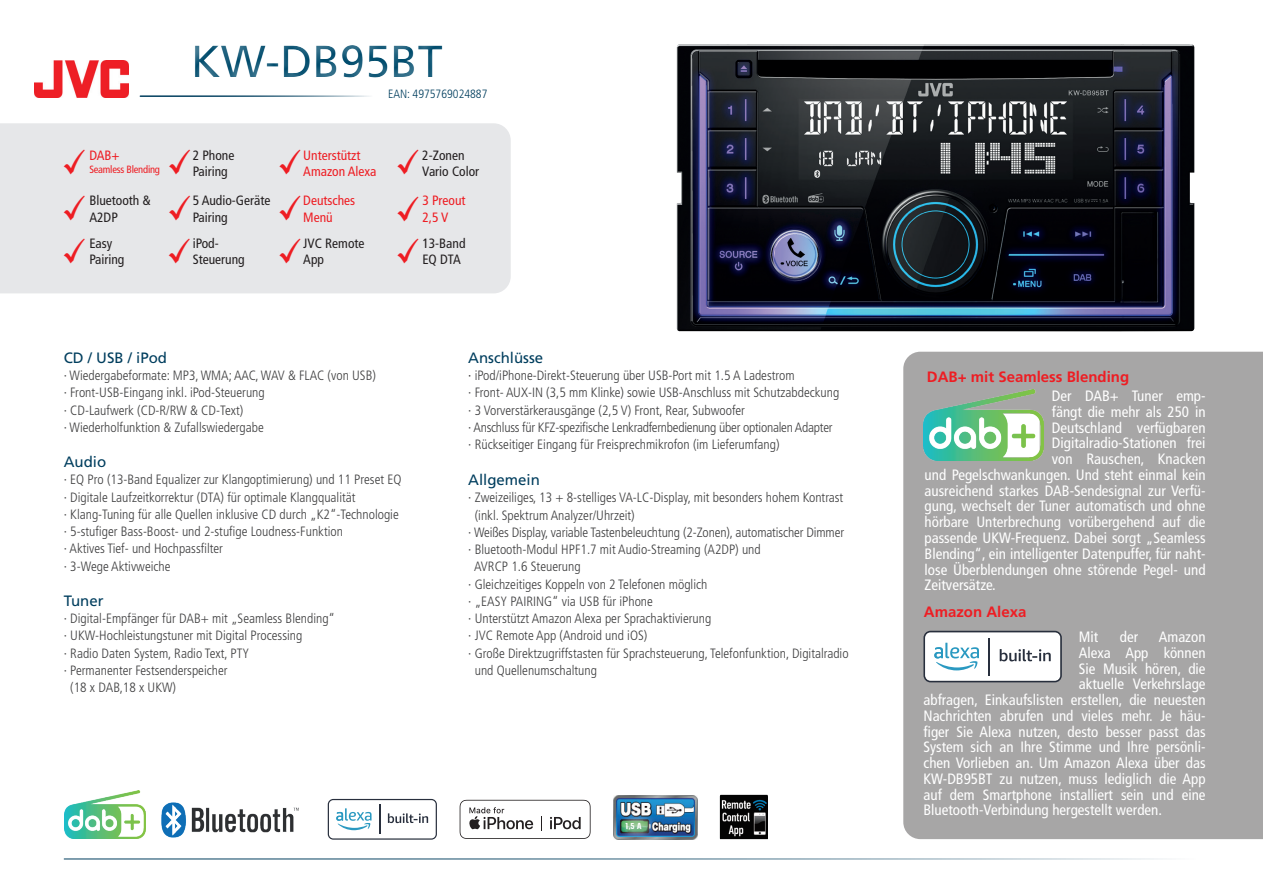
<style>
.page{position:relative;width:1263px;height:893px;background:#fff}
.page>*{position:absolute;margin:0;border:0;box-sizing:border-box;transform-origin:0 0}
.t1{font:45px "Frutiger LT Std";color:#004c6d}
.t2{font:condensed 15px "Frutiger LT Std";color:#fff}
.t3{font:15px "Frutiger LT Std";color:#003e5e}
.t4{font:700 15px "Frutiger LT Std";color:#ee1d23}
.t5{font:300 condensed 13.5px/17.2px "Frutiger LT Std";color:#3e3e3f}
.t6{font:condensed 13.5px/16.2px "Frutiger LT Std";color:#231f20}
.t7{font:condensed 13.5px/16.2px "Frutiger LT Std";color:#ee1d23}
.t8{font:300 condensed 12px "Frutiger LT Std";color:#003e5e}
.t9{font:condensed 10.5px "Frutiger LT Std";letter-spacing:-.02em;color:#ee1d23}
.t10{font:500 8.4px "Phrastic";color:#fff}
.s1{color:#231f20}
</style>
<div class="page">
<div style="left:0;top:123px;width:511px;height:170px;background:#e6e7e9"></div>
<img style="left:161px;top:802px;width:138px;height:36px">
<svg style="left:460px;top:800px;width:131px;height:39px"></svg>
<img style="left:677px;top:44px;width:517px;height:287px">
<img style="left:613px;top:796px;width:84px;height:43px">
<div style="left:617px;top:811px;width:40px;height:26px;background:#fff;opacity:.75"></div>
<div style="left:617px;top:816px;width:40px;height:25px;background:#fff;opacity:.75"></div>
<div style="left:617px;top:815px;width:33px;height:23px;background:#fff;opacity:.75"></div>
<img style="left:720px;top:795px;width:48px;height:44px">
<img style="left:34px;top:61px;width:94px;height:36px">
<hr style="left:64px;top:859px;width:1131px;height:1px;background:#003e5e">
<hr style="left:140px;top:95px;width:232px;height:2px;background:#003e5e">
<div style="left:903px;top:352px;width:360px;height:487px;background:#a7a6a6"></div>
<img style="left:64px;top:790px;width:82px;height:48px">
<img style="left:924px;top:390px;width:119px;height:70px">
<svg style="left:328px;top:799px;width:109px;height:41px"></svg>
<svg style="left:923px;top:631px;width:139px;height:51px"></svg>
<div style="left:62px;top:149px;width:27px;height:73px;background:#e6e7e9"></div>
<div style="left:167px;top:149px;width:27px;height:73px;background:#e6e7e9"></div>
<div style="left:277px;top:149px;width:27px;height:73px;background:#e6e7e9"></div>
<svg style="left:395px;top:196px;width:27px;height:26px"></svg>
<svg style="left:62px;top:239px;width:26px;height:26px"></svg>
<svg style="left:167px;top:239px;width:27px;height:26px"></svg>
<svg style="left:277px;top:239px;width:27px;height:26px"></svg>
<svg style="left:395px;top:149px;width:27px;height:26px"></svg>
<svg style="left:395px;top:238px;width:27px;height:27px"></svg>
<h1 class="t1" style="left:191px;top:34px;width:253px">KW-DB95BT</h1>
<p class="t7" style="left:89px;top:147px;width:32px">DAB+</p>
<p class="t9" style="left:89px;top:163px;width:72px">Seamless Blending</p>
<p class="t8" style="left:388px;top:87px;width:101px">EAN: 4975769024887</p>
<p class="t6" style="left:193px;top:147px;width:43px">2 Phone<br>Pairing</p>
<p class="t7" style="left:303px;top:147px;width:75px">Unterstützt<br>Amazon Alexa</p>
<p class="t6" style="left:422px;top:147px;width:58px">2-Zonen<br>Vario Color</p>
<p class="t6" style="left:89px;top:193px;width:63px">Bluetooth &amp;<br>A2DP</p>
<p class="t6" style="left:193px;top:193px;width:79px">5 Audio-Geräte<br>Pairing</p>
<p class="t7" style="left:303px;top:193px;width:53px">Deutsches<br>Menü</p>
<p class="t7" style="left:422px;top:193px;width:45px">3 Preout<br>2,5 V</p>
<p class="t6" style="left:89px;top:235px;width:36px">Easy<br>Pairing</p>
<p class="t6" style="left:193px;top:235px;width:53px">iPod-<br>Steuerung</p>
<p class="t6" style="left:303px;top:235px;width:63px">JVC Remote<br>App</p>
<p class="t6" style="left:422px;top:235px;width:45px">13-Band<br>EQ DTA</p>
<p class="t3" style="left:64px;top:349px;width:105px">CD / USB / iPod</p>
<p class="t5" style="left:64px;top:367px;width:314px">· Wiedergabeformate: MP3, WMA; AAC, WAV &amp; FLAC (von USB) · Front-USB-Eingang inkl. iPod-Steuerung<br>· CD-Laufwerk (CD-R/RW &amp; CD-Text)<br>· Wiederholfunktion &amp; Zufallswiedergabe</p>
<p class="t3" style="left:64px;top:453px;width:44px">Audio</p>
<p class="t5" style="left:64px;top:471px;width:339px">· EQ Pro (13-Band Equalizer zur Klangoptimierung) und 11 Preset EQ · Digitale Laufzeitkorrektur (DTA) für optimale Klangqualität<br>· Klang-Tuning für alle Quellen inklusive CD durch „K2“-Technologie · 5-stufiger Bass-Boost- und 2-stufige Loudness-Funktion<br>· Aktives Tief- und Hochpassfilter<br>· 3-Wege Aktivweiche</p>
<p class="t3" style="left:64px;top:592px;width:41px">Tuner</p>
<p class="t5" style="left:64px;top:610px;width:273px">· Digital-Empfänger für DAB+ mit „Seamless Blending“</p>
<p class="t5" style="left:64px;top:627px;width:240px">· UKW-Hochleistungstuner mit Digital Processing</p>
<p class="t5" style="left:64px;top:645px;width:187px">· Radio Daten System, Radio Text, PTY</p>
<p class="t5" style="left:64px;top:662px;width:165px">· Permanenter Festsenderspeicher</p>
<p class="t5" style="left:70px;top:679px;width:107px">(18 x DAB,18 x UKW)</p>
<p class="t3" style="left:468px;top:349px;width:76px">Anschlüsse</p>
<p class="t5" style="left:468px;top:367px;width:372px"><span class="s1">·</span> iPod/iPhone-Direkt-Steuerung über USB-Port mit 1.5 A Ladestrom<br>· Front- AUX-IN (3,5 mm Klinke) sowie USB-Anschluss mit Schutzabdeckung · 3 Vorverstärkerausgänge (2,5 V) Front, Rear, Subwoofer<br>· Anschluss für KFZ-spezifische Lenkradfernbedienung über optionalen Adapter<br>· Rückseitiger Eingang für Freisprechmikrofon (im Lieferumfang)</p>
<p class="t3" style="left:468px;top:471px;width:73px">Allgemein</p>
<p class="t5" style="left:468px;top:489px;width:377px">· Zweizeiliges, 13 + 8-stelliges VA-LC-Display, mit besonders hohem Kontrast</p>
<p class="t5" style="left:475px;top:507px;width:162px">(inkl. Spektrum Analyzer/Uhrzeit)</p>
<p class="t5" style="left:468px;top:524px;width:377px">· Weißes Display, variable Tastenbeleuchtung (2-Zonen), automatischer Dimmer</p>
<p class="t5" style="left:468px;top:541px;width:294px">· Bluetooth-Modul HPF1.7 mit Audio-Streaming (A2DP) und</p>
<p class="t5" style="left:474px;top:558px;width:108px">AVRCP 1.6 Steuerung</p>
<p class="t5" style="left:468px;top:576px;width:241px">· Gleichzeitiges Koppeln von 2 Telefonen möglich</p>
<p class="t5" style="left:468px;top:593px;width:186px">· „EASY PAIRING“ via USB für iPhone</p>
<p class="t5" style="left:468px;top:610px;width:245px">· Unterstützt Amazon Alexa per Sprachaktivierung</p>
<p class="t5" style="left:468px;top:627px;width:181px">· JVC Remote App (Android und iOS)</p>
<p class="t5" style="left:468px;top:645px;width:382px">· Große Direktzugriffstasten für Sprachsteuerung, Telefonfunktion, Digitalradio</p>
<p class="t5" style="left:475px;top:662px;width:124px">und Quellenumschaltung</p>
<p class="t10" style="left:625px;top:822px;width:18px">1,5 A</p>
<p class="t4" style="left:927px;top:368px;width:204px">DAB+ mit Seamless Blending</p>
<p class="t2" style="left:1052px;top:387px;width:155px">Der DAB+ Tuner emp-</p>
<p class="t2" style="left:1052px;top:403px;width:155px">fängt die mehr als 250 in</p>
<p class="t2" style="left:1052px;top:419px;width:155px">Deutschland verfügbaren</p>
<p class="t2" style="left:1052px;top:435px;width:155px">Digitalradio-Stationen frei</p>
<p class="t2" style="left:1052px;top:450px;width:155px">von Rauschen, Knacken</p>
<p class="t2" style="left:924px;top:466px;width:283px">und Pegelschwankungen. Und steht einmal kein</p>
<p class="t2" style="left:924px;top:482px;width:282px">ausreichend starkes DAB-Sendesignal zur Verfü-</p>
<p class="t2" style="left:924px;top:498px;width:282px">gung, wechselt der Tuner automatisch und ohne</p>
<p class="t2" style="left:924px;top:513px;width:283px">hörbare Unterbrechung vorübergehend auf die</p>
<p class="t2" style="left:924px;top:529px;width:282px">passende UKW-Frequenz. Dabei sorgt „Seamless</p>
<p class="t2" style="left:924px;top:545px;width:282px">Blending“, ein intelligenter Datenpuffer, für naht-</p>
<p class="t2" style="left:924px;top:561px;width:282px">lose Überblendungen ohne störende Pegel- und</p>
<p class="t2" style="left:924px;top:576px;width:73px">Zeitversätze.</p>
<p class="t4" style="left:924px;top:603px;width:104px">Amazon Alexa</p>
<p class="t2" style="left:1079px;top:628px;width:21px">Mit</p>
<p class="t2" style="left:1120px;top:628px;width:20px">der</p>
<p class="t2" style="left:1159px;top:628px;width:48px">Amazon</p>
<p class="t2" style="left:1079px;top:644px;width:128px">Alexa App können</p>
<p class="t2" style="left:1079px;top:660px;width:128px">Sie Musik hören, die</p>
<p class="t2" style="left:1079px;top:675px;width:128px">aktuelle Verkehrslage</p>
<p class="t2" style="left:923px;top:691px;width:284px">abfragen, Einkaufslisten erstellen, die neuesten</p>
<p class="t2" style="left:923px;top:707px;width:284px">Nachrichten abrufen und vieles mehr. Je häu-</p>
<p class="t2" style="left:923px;top:723px;width:284px">figer Sie Alexa nutzen, desto besser passt das</p>
<p class="t2" style="left:923px;top:738px;width:284px">System sich an Ihre Stimme und Ihre persönli-</p>
<p class="t2" style="left:923px;top:754px;width:284px">chen Vorlieben an. Um Amazon Alexa über das</p>
<p class="t2" style="left:923px;top:770px;width:284px">KW-DB95BT zu nutzen, muss lediglich die App</p>
<p class="t2" style="left:923px;top:786px;width:284px">auf dem Smartphone installiert sein und eine</p>
<p class="t2" style="left:923px;top:801px;width:240px">Bluetooth-Verbindung hergestellt werden.</p>
</div>
